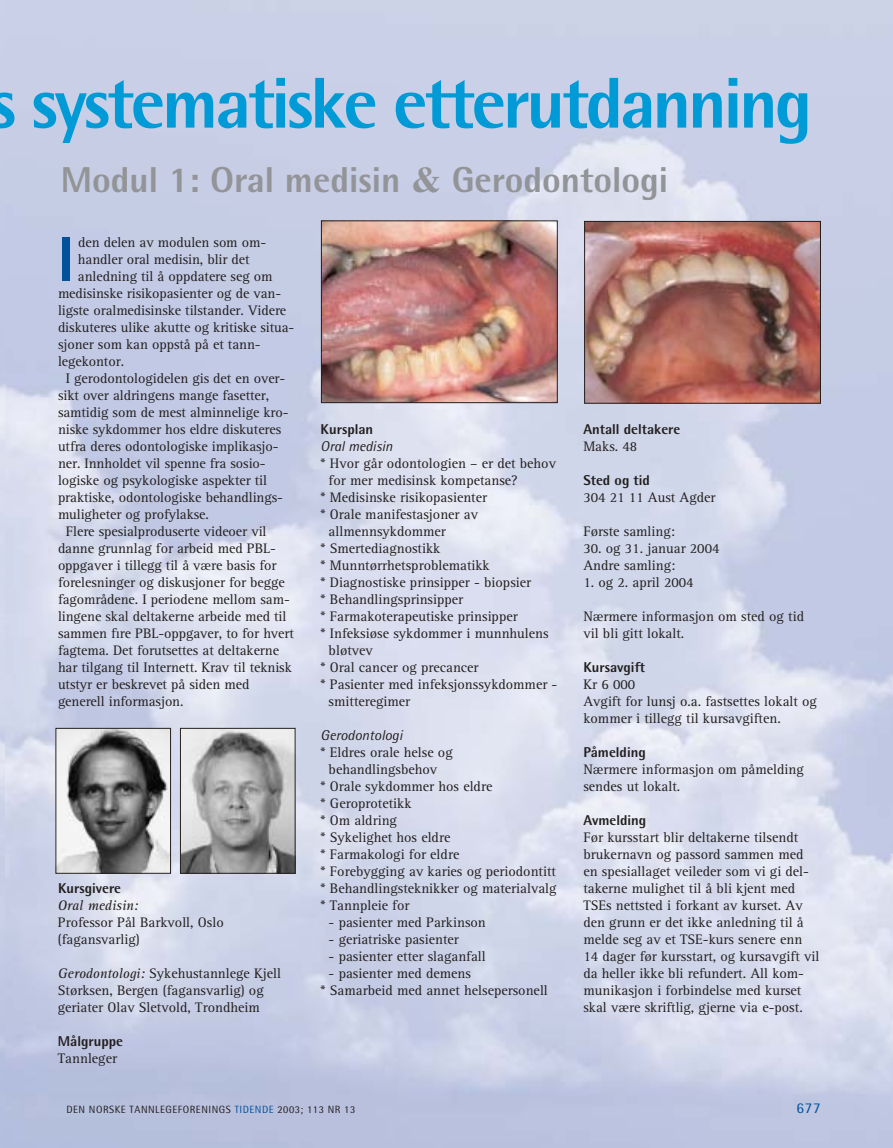
<style>
.page{position:relative;width:893px;height:1148px;background:#fff}
.page>*{position:absolute;margin:0;border:0;box-sizing:border-box;transform-origin:0 0}
.t1{font:800 72px "Rotis Semi Sans";letter-spacing:-.045em;color:#009bd6}
.t2{font:800 63.6px "Rotis Sans Serif";color:#00529b}
.t3{font:800 36px "Rotis Semi Sans";color:#939497}
.t4{font:15px "Rotis Semi Sans";color:#00529b}
.t5{font:14.25px/17px "Rotis Serif";color:#231f1f}
.t6{font:800 14.25px "Rotis Semi Sans";color:#231f1f}
.t7{font:italic 14.25px "Rotis Semi Sans";color:#231f1f}
.t8{font:italic 14.25px "Rotis Serif";color:#231f1f}
.t9{font:10.5px "Rotis Semi Sans";letter-spacing:.05em;color:#231f1f}
.s1{font-family:"Times";font-weight:700}
.s2{font-style:italic}
.s3{color:#00529b}
</style>
<div class="page">
<img style="left:4px;top:0;width:888px;height:1147px">
<svg style="left:0;top:0;width:4px;height:1147px;background:#c9d0e7"></svg>
<img style="left:58px;top:730px;width:111px;height:141px">
<div style="left:56px;top:728px;width:115px;height:145px;border:1px solid #231f1f"></div>
<img style="left:182px;top:730px;width:111px;height:141px">
<div style="left:180px;top:728px;width:115px;height:145px;border:1px solid #231f1f"></div>
<img style="left:323px;top:223px;width:232px;height:178px">
<div style="left:321px;top:221px;width:236px;height:182px;border:1px solid #231f1f"></div>
<img style="left:586px;top:223px;width:232px;height:178px">
<div style="left:584px;top:221px;width:236px;height:182px;border:1px solid #231f1f"></div>
<h1 class="t1" style="left:-10px;top:78px;width:824px">s systematiske etterutdanning</h1>
<h3 class="t3" style="left:61px;top:167px;width:609px">Modul 1: Oral medisin <span class="s1">&amp;</span> Gerodontologi</h3>
<h2 class="t2" style="left:58px;top:237px;width:18px">I</h2>
<p class="t5" style="left:78px;top:235px;width:189px">den delen av modulen som om-</p>
<p class="t5" style="left:78px;top:252px;width:173px">handler oral medisin, blir det</p>
<p class="t5" style="left:78px;top:269px;width:196px">anledning til å oppdatere seg om</p>
<p class="t5" style="left:58px;top:286px;width:225px">medisinske risikopasienter og de van-</p>
<p class="t5" style="left:58px;top:303px;width:230px">ligste oralmedisinske tilstander. Videre</p>
<p class="t5" style="left:58px;top:320px;width:238px">diskuteres ulike akutte og kritiske situa-</p>
<p class="t5" style="left:58px;top:337px;width:204px">sjoner som kan oppstå på et tann-</p>
<p class="t5" style="left:58px;top:354px;width:68px">legekontor.</p>
<p class="t5" style="left:66px;top:371px;width:221px">I gerodontologidelen gis det en over-</p>
<p class="t5" style="left:58px;top:388px;width:213px">sikt over aldringens mange fasetter,</p>
<p class="t5" style="left:58px;top:405px;width:232px">samtidig som de mest alminnelige kro-</p>
<p class="t5" style="left:58px;top:422px;width:225px">niske sykdommer hos eldre diskuteres</p>
<p class="t5" style="left:58px;top:439px;width:222px">utfra deres odontologiske implikasjo-</p>
<p class="t5" style="left:58px;top:456px;width:209px">ner. Innholdet vil spenne fra sosio-</p>
<p class="t5" style="left:58px;top:473px;width:210px">logiske og psykologiske aspekter til</p>
<p class="t5" style="left:58px;top:490px;width:226px">praktiske, odontologiske behandlings-</p>
<p class="t5" style="left:58px;top:507px;width:152px">muligheter og profylakse.</p>
<p class="t5" style="left:66px;top:524px;width:202px">Flere spesialproduserte videoer vil</p>
<p class="t5" style="left:58px;top:541px;width:219px">danne grunnlag for arbeid med PBL-</p>
<p class="t5" style="left:58px;top:558px;width:220px">oppgaver i tillegg til å være basis for</p>
<p class="t5" style="left:58px;top:575px;width:228px">forelesninger og diskusjoner for begge</p>
<p class="t5" style="left:58px;top:592px;width:233px">fagområdene. I periodene mellom sam-</p>
<p class="t5" style="left:58px;top:609px;width:230px">lingene skal deltakerne arbeide med til</p>
<p class="t5" style="left:58px;top:626px;width:237px">sammen fire PBL-oppgaver, to for hvert</p>
<p class="t5" style="left:58px;top:643px;width:222px">fagtema. Det forutsettes at deltakerne</p>
<p class="t5" style="left:58px;top:660px;width:235px">har tilgang til Internett. Krav til teknisk</p>
<p class="t5" style="left:58px;top:677px;width:193px">utstyr er beskrevet på siden med</p>
<p class="t5" style="left:58px;top:694px;width:127px">generell informasjon.</p>
<p class="t6" style="left:58px;top:883px;width:65px">Kursgivere</p>
<p class="t8" style="left:58px;top:900px;width:82px">Oral medisin:</p>
<p class="t5" style="left:58px;top:915px;width:167px">Professor Pål Barkvoll, Oslo (fagansvarlig)</p>
<p class="t5" style="left:58px;top:966px;width:225px"><span class="s2">Gerodontologi:</span> Sykehustannlege Kjell<br>Størksen, Bergen (fagansvarlig) og geriater Olav Sletvold, Trondheim</p>
<p class="t6" style="left:58px;top:1036px;width:67px">Målgruppe</p>
<p class="t5" style="left:58px;top:1051px;width:61px">Tannleger</p>
<p class="t6" style="left:320px;top:424px;width:54px">Kursplan</p>
<p class="t7" style="left:320px;top:441px;width:74px">Oral medisin</p>
<p class="t5" style="left:320px;top:456px;width:237px">* Hvor går odontologien – er det behov</p>
<p class="t5" style="left:328px;top:473px;width:191px">for mer medisinsk kompetanse?</p>
<p class="t5" style="left:320px;top:490px;width:168px">* Medisinske risikopasienter</p>
<p class="t5" style="left:320px;top:507px;width:159px">* Orale manifestasjoner av</p>
<p class="t5" style="left:328px;top:524px;width:119px">allmennsykdommer</p>
<p class="t5" style="left:320px;top:541px;width:121px">* Smertediagnostikk</p>
<p class="t5" style="left:320px;top:558px;width:171px">* Munntørrhetsproblematikk</p>
<p class="t5" style="left:320px;top:575px;width:212px">* Diagnostiske prinsipper - biopsier</p>
<p class="t5" style="left:320px;top:592px;width:144px">* Behandlingsprinsipper</p>
<p class="t5" style="left:320px;top:609px;width:199px">* Farmakoterapeutiske prinsipper</p>
<p class="t5" style="left:320px;top:626px;width:229px">* Infeksiøse sykdommer i munnhulens</p>
<p class="t5" style="left:328px;top:643px;width:46px">bløtvev</p>
<p class="t5" style="left:320px;top:660px;width:159px">* Oral cancer og precancer</p>
<p class="t5" style="left:320px;top:677px;width:238px">* Pasienter med infeksjonssykdommer -</p>
<p class="t5" style="left:328px;top:694px;width:83px">smitteregimer</p>
<p class="t7" style="left:320px;top:730px;width:83px">Gerodontologi</p>
<p class="t5" style="left:320px;top:745px;width:134px">* Eldres orale helse og</p>
<p class="t5" style="left:328px;top:762px;width:110px">behandlingsbehov</p>
<p class="t5" style="left:320px;top:779px;width:173px">* Orale sykdommer hos eldre</p>
<p class="t5" style="left:320px;top:796px;width:92px">* Geroprotetikk</p>
<p class="t5" style="left:320px;top:813px;width:78px">* Om aldring</p>
<p class="t5" style="left:320px;top:830px;width:131px">* Sykelighet hos eldre</p>
<p class="t5" style="left:320px;top:847px;width:140px">* Farmakologi for eldre</p>
<p class="t5" style="left:320px;top:864px;width:237px">* Forebygging av karies og periodontitt</p>
<p class="t5" style="left:320px;top:881px;width:237px">* Behandlingsteknikker og materialvalg</p>
<p class="t5" style="left:320px;top:898px;width:90px">* Tannpleie for</p>
<p class="t5" style="left:328px;top:915px;width:159px">- pasienter med Parkinson</p>
<p class="t5" style="left:328px;top:932px;width:132px">- geriatriske pasienter</p>
<p class="t5" style="left:328px;top:949px;width:159px">- pasienter etter slaganfall</p>
<p class="t5" style="left:320px;top:966px;width:229px;text-indent:8px">- pasienter med demens<br>* Samarbeid med annet helsepersonell</p>
<p class="t6" style="left:583px;top:424px;width:98px">Antall deltakere</p>
<p class="t5" style="left:583px;top:439px;width:55px">Maks. 48</p>
<p class="t6" style="left:583px;top:475px;width:68px">Sted og tid</p>
<p class="t5" style="left:583px;top:490px;width:134px">304 21 11 Aust Agder</p>
<p class="t5" style="left:583px;top:524px;width:93px">Første samling:</p>
<p class="t5" style="left:583px;top:541px;width:137px">30. og 31. januar 2004<br>Andre samling:</p>
<p class="t5" style="left:583px;top:575px;width:112px">1. og 2. april 2004</p>
<p class="t5" style="left:583px;top:609px;width:222px">Nærmere informasjon om sted og tid vil bli gitt lokalt.</p>
<p class="t6" style="left:583px;top:662px;width:63px">Kursavgift</p>
<p class="t5" style="left:583px;top:677px;width:235px">Kr 6 000<br>Avgift for lunsj o.a. fastsettes lokalt og kommer i tillegg til kursavgiften.</p>
<p class="t6" style="left:583px;top:747px;width:64px">Påmelding</p>
<p class="t5" style="left:583px;top:762px;width:222px">Nærmere informasjon om påmelding sendes ut lokalt.</p>
<p class="t6" style="left:583px;top:815px;width:64px">Avmelding</p>
<p class="t5" style="left:583px;top:830px;width:237px">Før kursstart blir deltakerne tilsendt brukernavn og passord sammen med en spesiallaget veileder som vi gi del&shy;takerne mulighet til å bli kjent med TSEs nettsted i forkant av kurset. Av den grunn er det ikke anledning til å melde seg av et TSE-kurs senere enn 14 dager før kursstart, og kursavgift vil da heller ikke bli refundert. All kom&shy;munikasjon i forbindelse med kurset skal være skriftlig, gjerne via e-post.</p>
<p class="t9" style="left:66px;top:1105px;width:290px">DEN NORSKE TANNLEGEFORENINGS <span class="s3">TIDENDE</span> 2003; 113 NR 13</p>
<p class="t4" style="left:796px;top:1102px;width:26px">677</p>
</div>
